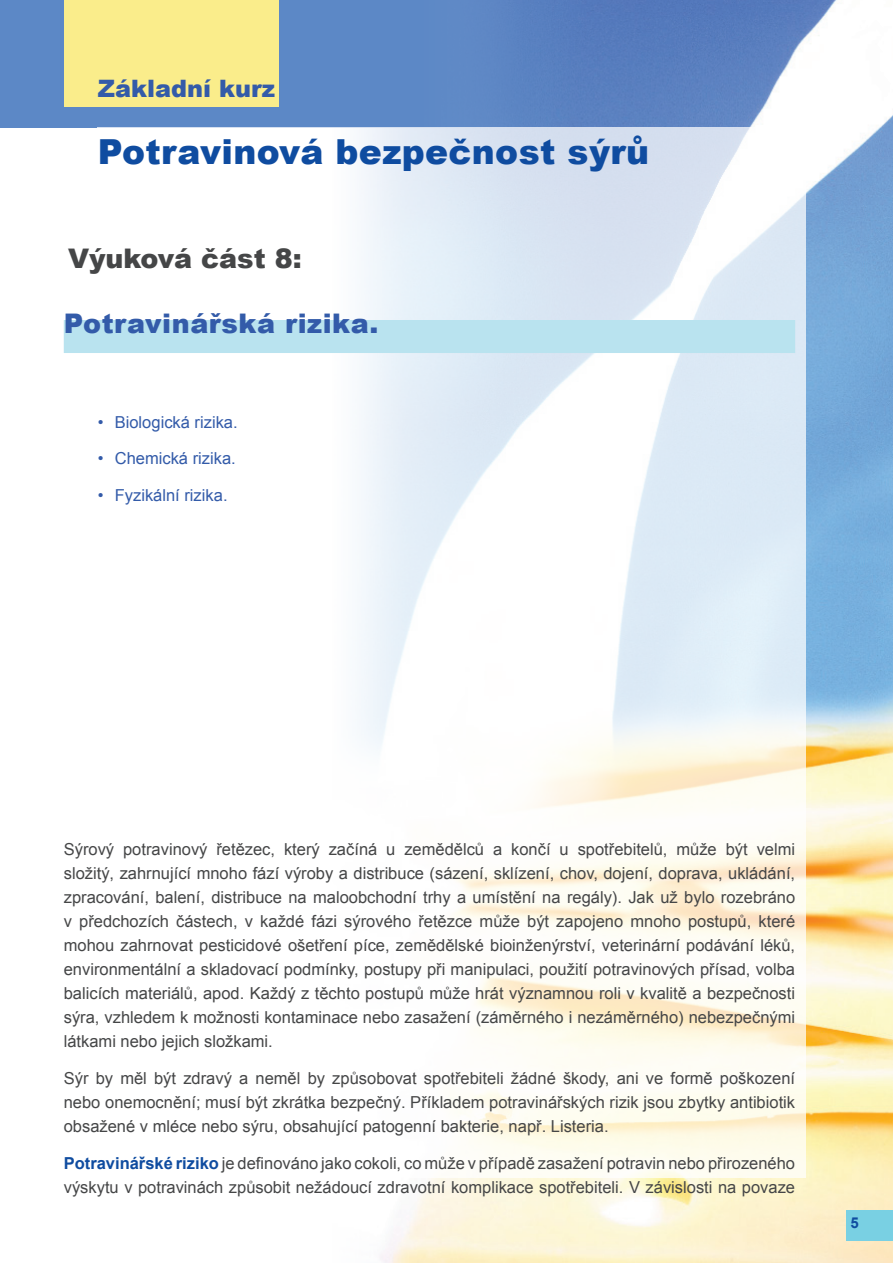
<style>
.page{position:relative;width:893px;height:1263px;background:#fff}
.page>*{position:absolute;margin:0;border:0;box-sizing:border-box;transform-origin:0 0}
.t1{font:900 34.5px "Arial";letter-spacing:.01em;color:#0f4ca0}
.t2{font:900 27px "Arial";letter-spacing:.02em;color:#335ba9}
.t3{font:900 27px "Arial";color:#454647}
.t4{font:900 24px "Arial";color:#335ba9}
.t5{font:16.5px/24px "Arial";color:#454647;text-align:justify}
.t6{font:16.5px "Arial";color:#335ba9}
.t7{font:700 15px "Arial";color:#0f4ca0}
.s1{font-weight:700;color:#0f4ca0}
</style>
<div class="page">
<img style="left:380px;top:0;width:513px;height:1263px">
<div style="left:0;top:0;width:580px;height:128px;background:#5c88c6"></div>
<svg style="left:359px;top:128px;width:447px;height:1050px"></svg>
<div style="left:846px;top:1210px;width:47px;height:30px;background:#79d0e3"></div>
<div style="left:64px;top:0;width:215px;height:106px;background:#faed8b"></div>
<div style="left:64px;top:320px;width:731px;height:33px;background:#b9e3ef"></div>
<h3 class="t4" style="left:98px;top:71px;width:179px">Základní kurz</h3>
<h1 class="t1" style="left:98px;top:127px;width:553px">Potravinová bezpečnost sýrů</h1>
<h2 class="t3" style="left:68px;top:239px;width:235px">Výuková část 8:</h2>
<h2 class="t2" style="left:64px;top:303px;width:316px">Potravinářská rizika.</h2>
<p class="t6" style="left:98px;top:411px;width:141px">• Biologická rizika.</p>
<p class="t6" style="left:98px;top:448px;width:140px">• Chemická rizika.</p>
<p class="t6" style="left:98px;top:484px;width:131px">• Fyzikální rizika.</p>
<p class="t5" style="left:64px;top:837px;width:733px">Sýrový potravinový řetězec, který začíná u zemědělců a končí u spotřebitelů, může být velmi složitý, zahrnující mnoho fází výroby a distribuce (sázení, sklízení, chov, dojení, doprava, ukládání, zpracování, balení, distribuce na maloobchodní trhy a umístění na regály). Jak už bylo rozebráno v předchozích částech, v každé fázi sýrového řetězce může být zapojeno mnoho postupů, které mohou zahrnovat pesticidové ošetření píce, zemědělské bioinženýrství, veterinární podávání léků, environmentální a skladovací podmínky, postupy při manipulaci, použití potravinových přísad, volba balicích materiálů, apod. Každý z těchto postupů může hrát významnou roli v kvalitě a bezpečnosti sýra, vzhledem k možnosti kontaminace nebo zasažení (záměrného i nezáměrného) nebezpečnými látkami nebo jejich složkami.</p>
<p class="t5" style="left:64px;top:1066px;width:733px">Sýr by měl být zdravý a neměl by způsobovat spotřebiteli žádné škody, ani ve formě poškození nebo onemocnění; musí být zkrátka bezpečný. Příkladem potravinářských rizik jsou zbytky antibiotik obsažené v mléce nebo sýru, obsahující patogenní bakterie, např. Listeria.</p>
<p class="t5" style="left:64px;top:1151px;width:733px"><span class="s1">Potravinářské riziko</span> je definováno jako cokoli, co může v případě zasažení potravin nebo přirozeného výskytu v potravinách způsobit nežádoucí zdravotní komplikace spotřebiteli. V závislosti na povaze</p>
<p class="t7" style="left:850px;top:1213px;width:10px">5</p>
</div>
